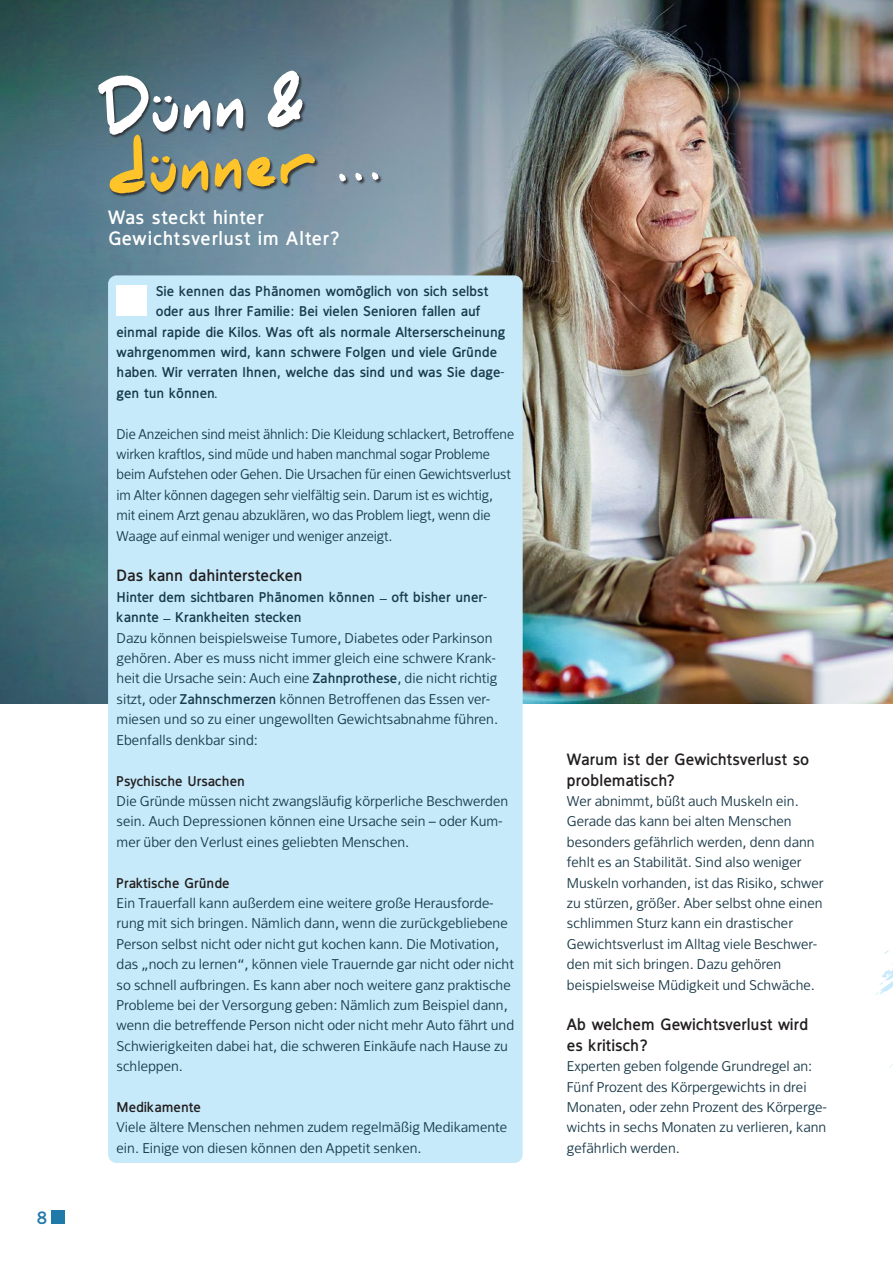
<style>
.page{position:relative;width:893px;height:1263px;background:#fff}
.page>*{position:absolute;margin:0;border:0;box-sizing:border-box;transform-origin:0 0}
.h1_zü_schreibschrift{font:900 62.25px/60px "Daniel";color:#fff;scale:.85 1}
.h2_subhead{font:700 19.5px/20.4px "Fran Klein";letter-spacing:.02em;color:#fff}
.t1{font:700 18px "Fran Klein";color:#207aa9}
.h3_zü{font:700 16.5px/20.4px "Fran Klein";color:#231f20}
.p_copy-fließ{font:14.25px/20.4px "Fran Klein";color:#1a3a49}
.p_einleitung{font:700 14.25px/20.4px "Fran Klein";color:#1a3a49}
.p_copy-fließ-2{font:700 14.25px "Fran Klein";color:#231f20}
.s1{color:#fec42a}
.s2{font-weight:700}
</style>
<div class="page">
<svg style="left:875px;top:950px;width:18px;height:118px"></svg>
<img style="left:0;top:0;width:893px;height:704px">
<div style="left:98px;top:71px;width:284px;height:126px;background:#231f20;opacity:.75"></div>
<div style="left:108px;top:275px;width:415px;height:888px;background:#c6eafa;border-radius:9px"></div>
<div style="left:117px;top:286px;width:30px;height:30px;background:#fff"></div>
<div style="left:51px;top:1211px;width:14px;height:13px;background:#207aa9"></div>
<p class="t1" style="left:37px;top:1208px;width:12px">8</p>
<p class="h1_zü_schreibschrift" style="left:103px;top:82px;width:321px;rotate:-3deg">Dünn &amp; <span class="s1">dünner</span> …</p>
<p class="h2_subhead" style="left:108px;top:207px;width:233px">Was steckt hinter<br>Gewichtsverlust im Alter?</p>
<p class="p_einleitung" style="left:156px;top:281px;width:334px">Sie kennen das Phänomen womöglich von sich selbst</p>
<p class="p_einleitung" style="left:156px;top:301px;width:326px">oder aus Ihrer Familie: Bei vielen Senioren fallen auf</p>
<p class="p_einleitung" style="left:117px;top:321px;width:390px">einmal rapide die Kilos. Was oft als normale Alterserscheinung</p>
<p class="p_einleitung" style="left:117px;top:342px;width:382px">wahrgenommen wird, kann schwere Folgen und viele Gründe</p>
<p class="p_einleitung" style="left:117px;top:362px;width:389px">haben. Wir verraten Ihnen, welche das sind und was Sie dage-</p>
<p class="p_einleitung" style="left:117px;top:383px;width:103px">gen tun können.</p>
<p class="p_copy-fließ" style="left:117px;top:423px;width:399px">Die Anzeichen sind meist ähnlich: Die Kleidung schlackert, Betroffene wirken kraftlos, sind müde und haben manchmal sogar Probleme beim Aufstehen oder Gehen. Die Ursachen für einen Gewichtsverlust im Alter können dagegen sehr vielfältig sein. Darum ist es wichtig, mit einem Arzt genau abzuklären, wo das Problem liegt, wenn die Waage auf einmal weniger und weniger anzeigt.</p>
<p class="h3_zü" style="left:117px;top:565px;width:187px">Das kann dahinterstecken</p>
<p class="p_einleitung" style="left:117px;top:587px;width:372px">Hinter dem sichtbaren Phänomen können – oft bisher uner&shy;kannte – Krankheiten stecken</p>
<p class="p_copy-fließ" style="left:117px;top:627px;width:383px">Dazu können beispielsweise Tumore, Diabetes oder Parkinson gehören. Aber es muss nicht immer gleich eine schwere Krank&shy;heit die Ursache sein: Auch eine <span class="s2">Zahnprothese</span>, die nicht richtig sitzt, oder <span class="s2">Zahnschmerzen</span> können Betroffenen das Essen ver&shy;miesen und so zu einer ungewollten Gewichtsabnahme führen.<br>Ebenfalls denkbar sind:</p>
<p class="p_copy-fließ-2" style="left:117px;top:772px;width:130px">Psychische Ursachen</p>
<p class="p_copy-fließ" style="left:117px;top:791px;width:393px">Die Gründe müssen nicht zwangsläufig körperliche Beschwerden sein. Auch Depressionen können eine Ursache sein – oder Kum&shy;mer über den Verlust eines geliebten Menschen.</p>
<p class="p_copy-fließ-2" style="left:117px;top:874px;width:115px">Praktische Gründe</p>
<p class="p_copy-fließ" style="left:117px;top:893px;width:399px">Ein Trauerfall kann außerdem eine weitere große Herausforde&shy;rung mit sich bringen. Nämlich dann, wenn die zurückgebliebene Person selbst nicht oder nicht gut kochen kann. Die Motivation, das „noch zu lernen“, können viele Trauernde gar nicht oder nicht so schnell aufbringen. Es kann aber noch weitere ganz praktische Probleme bei der Versorgung geben: Nämlich zum Beispiel dann, wenn die betreffende Person nicht oder nicht mehr Auto fährt und Schwierigkeiten dabei hat, die schweren Einkäufe nach Hause zu schleppen.</p>
<p class="p_copy-fließ-2" style="left:117px;top:1099px;width:86px">Medikamente</p>
<p class="p_copy-fließ" style="left:117px;top:1117px;width:392px">Viele ältere Menschen nehmen zudem regelmäßig Medikamente ein. Einige von diesen können den Appetit senken.</p>
<p class="h3_zü" style="left:567px;top:749px;width:244px">Warum ist der Gewichtsverlust so problematisch?</p>
<p class="p_copy-fließ" style="left:567px;top:791px;width:258px">Wer abnimmt, büßt auch Muskeln ein.<br>Gerade das kann bei alten Menschen besonders gefährlich werden, denn dann fehlt es an Stabilität. Sind also weniger Muskeln vorhanden, ist das Risiko, schwer zu stürzen, größer. Aber selbst ohne einen schlimmen Sturz kann ein drastischer Gewichtsverlust im Alltag viele Beschwer&shy;den mit sich bringen. Dazu gehören beispielsweise Müdigkeit und Schwäche.</p>
<p class="h3_zü" style="left:567px;top:1014px;width:243px">Ab welchem Gewichtsverlust wird es kritisch?</p>
<p class="p_copy-fließ" style="left:567px;top:1056px;width:261px">Experten geben folgende Grundregel an:<br>Fünf Prozent des Körpergewichts in drei Monaten, oder zehn Prozent des Körperge&shy;wichts in sechs Monaten zu verlieren, kann gefährlich werden.</p>
</div>
